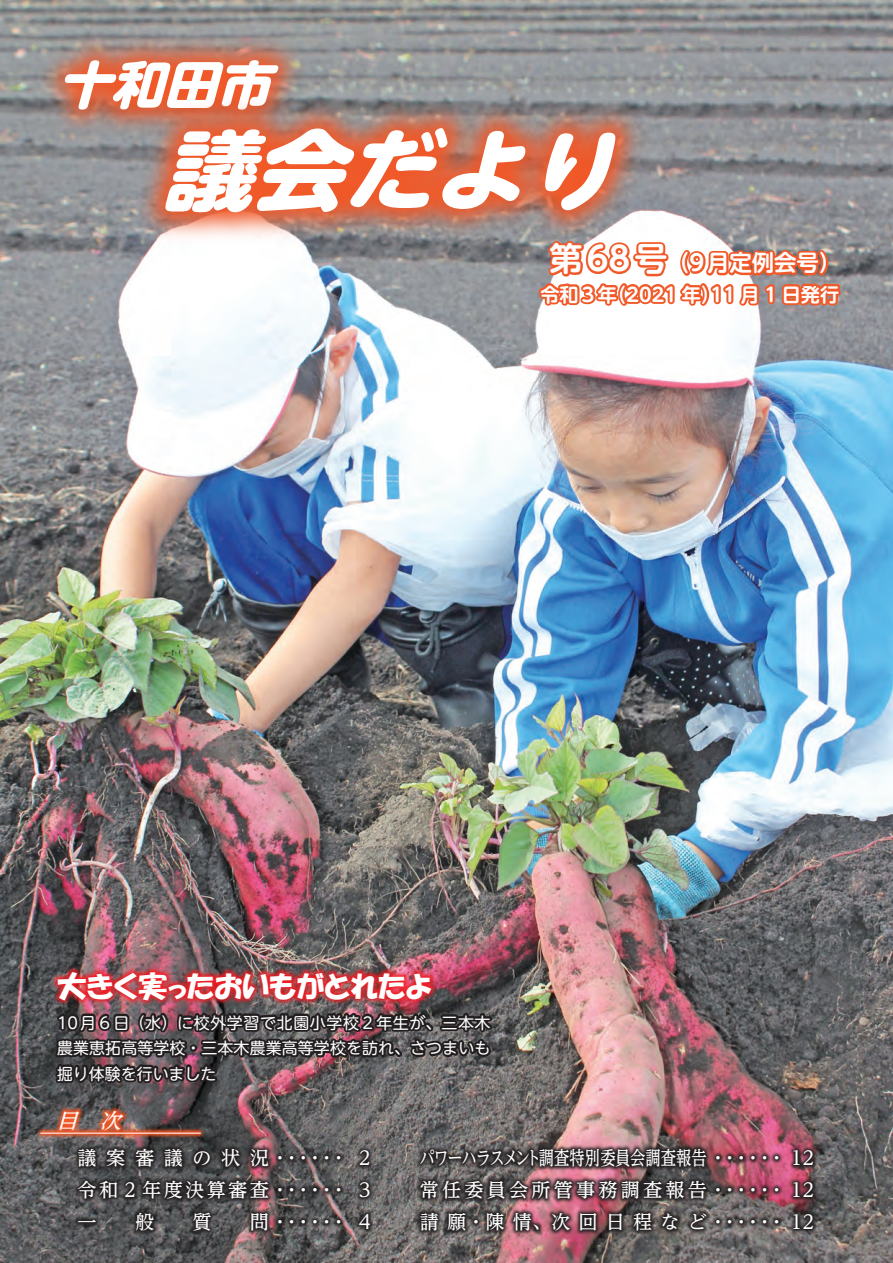
<style>
.page{position:relative;width:893px;height:1263px;background:#fff}
.page>*{position:absolute;margin:0;border:0;box-sizing:border-box;transform-origin:0 0}
.t1{font:italic 800 87.3px "UD Shin M Go Pr 6 N";color:#fff;scale:1.04 1}
.t2{font:italic 800 51.3px "UD Shin M Go Pr 6 N";color:#fff;scale:1.04 1}
.t3{font:700 33px "UD Shin M Go Pr 6 N De";color:#fff}
.t4{font:29.7px "HGP Soei Kakupoptai";color:#fff}
.t5{font:700 22.35px "UD Shin M Go Pr 6 N De";color:#fff}
.t6{font:italic 500 21.6px "UD Reimin Pro";color:#fff}
.t7{font:500 19.2px/32px "UD Reimin Pro";letter-spacing:.125em;color:#fff;text-align:justify}
.t8{font:500 19.2px/32px "UD Reimin Pro";letter-spacing:-.025em;color:#fff;scale:.8 1}
.t9{font:500 19.2px/32px "UD Reimin Pro";letter-spacing:.165em;color:#fff}
.t10{font:700 19.2px "UD Shin M Go Pr 6 N De";color:#fff}
.t11{font:500 19.2px "UD Reimin Pro";letter-spacing:.43em;color:#fff}
.t12{font:15.9px/25.5px "UD Shin M Go Pr 6 N";letter-spacing:.01em;color:#fff;text-align:justify}
</style>
<div class="page">
<img style="left:0;top:0;width:893px;height:1263px">
<img style="left:0;top:0;width:347px;height:185px">
<img style="left:86px;top:63px;width:616px;height:237px">
<svg style="left:531px;top:239px;width:312px;height:70px"></svg>
<img style="left:21px;top:1193px;width:31px;height:70px">
<img style="left:495px;top:1092px;width:379px;height:171px">
<img style="left:0;top:1053px;width:52px;height:140px">
<img style="left:0;top:1076px;width:52px;height:114px">
<img style="left:1px;top:914px;width:51px;height:143px">
<hr style="left:41px;top:1133px;width:160px;height:1px;background:#fff">
<img style="left:52px;top:833px;width:443px;height:430px">
<h2 class="t2" style="left:57px;top:40px;width:227px">十和田市</h2>
<h1 class="t1" style="left:162px;top:94px;width:472px">議会だより</h1>
<h3 class="t3" style="left:550px;top:231px;width:119px">第68号</h3>
<h3 class="t5" style="left:667px;top:244px;width:175px">（9月定例会号(</h3>
<p class="t10" style="left:540px;top:278px;width:181px">令和３（年 2021 年）</p>
<p class="t10" style="left:710px;top:278px;width:130px">11 月 1 日発行</p>
<h3 class="t4" style="left:57px;top:971px;width:377px">大きく実ったおいもがとれたよ</h3>
<p class="t12" style="left:57px;top:1009px;width:435px">10月６日（水）に校外学習で北園小学校２年生が、三本木農業恵拓高等学校・三本木農業高等学校を訪れ、さつまいも掘り体験を行いました</p>
<h3 class="t6" style="left:56px;top:1103px;width:32px">目</h3>
<h3 class="t6" style="left:99px;top:1103px;width:32px">次</h3>
<p class="t8" style="left:720px;top:1141px;width:119px;text-indent:-300px">パワーハラスメント調査特別委員会調査報告・・・<br>・・・12</p>
<p class="t7" style="left:78px;top:1141px;width:260px">議案審議の状況・・・令和２年度決算審査・・・一</p>
<p class="t7" style="left:282px;top:1141px;width:93px">・・・２・・・３・・・４</p>
<p class="t7" style="left:720px;top:1141px;width:96px">・・・12</p>
<p class="t9" style="left:720px;top:1173px;width:96px;text-indent:-300px">常任委員会所管事務調査報告・・・<br>・・・12</p>
<p class="t7" style="left:135px;top:1205px;width:21px">般</p>
<p class="t7" style="left:192px;top:1205px;width:21px">質</p>
<p class="t7" style="left:250px;top:1205px;width:88px">問・・・</p>
<p class="t11" style="left:420px;top:1206px;width:356px">請願・陳情、次回日程など・・・</p>
</div>
